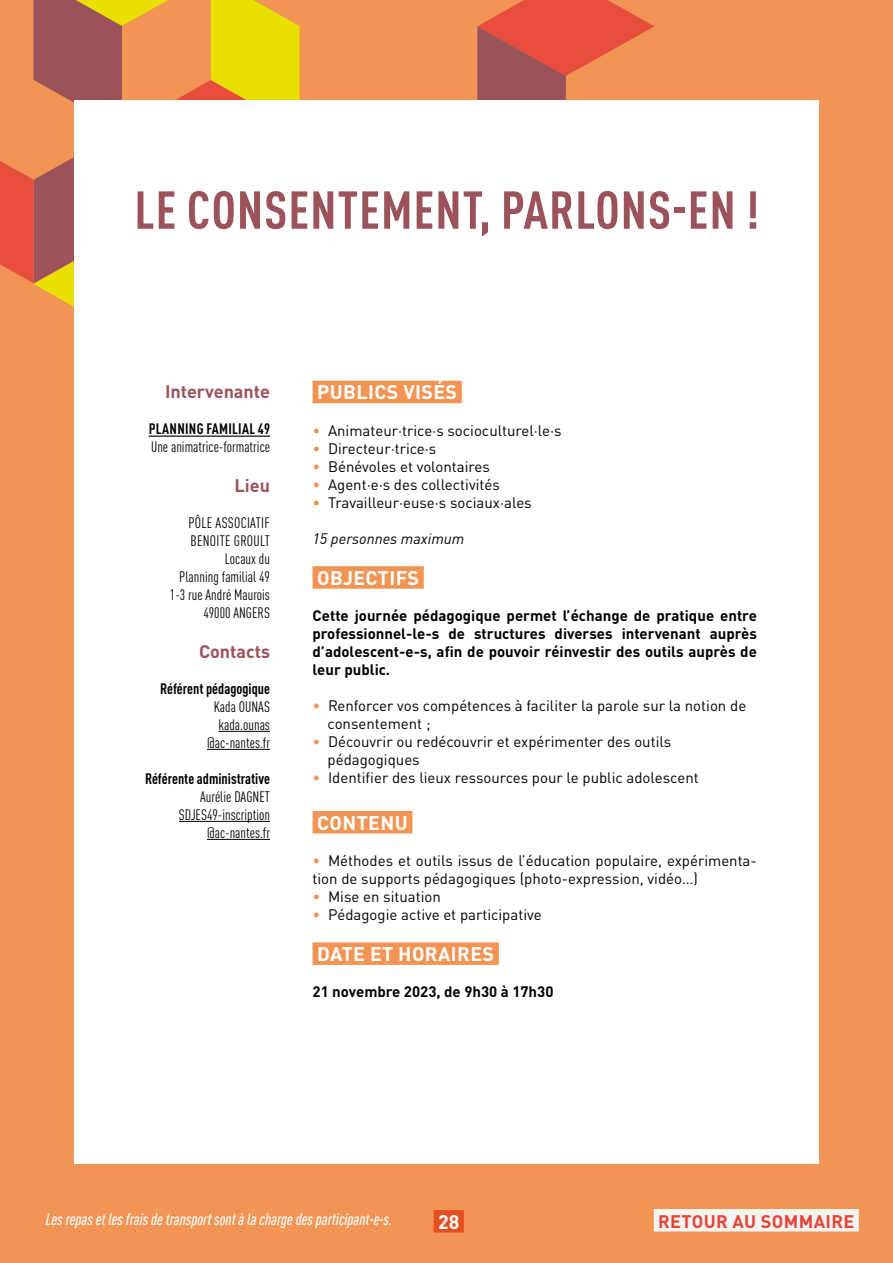
<style>
.page{position:relative;width:893px;height:1263px;background:#f29554}
.page>*{position:absolute;margin:0;border:0;box-sizing:border-box;transform-origin:0 0}
.t1{font:700 condensed 52.5px "DIN Pro";letter-spacing:.02em;color:#9c525b}
.t2{font:700 19.5px "DIN Pro";letter-spacing:.015em;color:#fff}
.t3{font:700 18px "DIN Pro";color:#9c525b}
.t4{font:700 18px "DIN Pro";letter-spacing:.02em;color:#e64435}
.t5{font:italic 500 condensed 16.5px "DIN Pro";color:#fff}
.t6{font:15px/18px "DIN Pro";color:#000}
.t7{font:700 15px/18px "DIN Pro";color:#000;text-align:justify}
.t8{font:condensed 15px/18px "DIN Pro";color:#000;text-align:right}
.t9{font:700 condensed 15px "DIN Pro";letter-spacing:.02em;color:#000}
.t10{font:condensed 15px/18px "DIN Pro";letter-spacing:.02em;color:#000}
.t11{font:700 condensed 15px "DIN Pro";color:#000}
.t12{font:italic 15px "DIN Pro";color:#000}
.s1{color:#f29554}
</style>
<div class="page">
<div style="left:434px;top:1210px;width:30px;height:22px;background:#e74f20"></div>
<svg style="left:0;top:0;width:655px;height:307px"></svg>
<div style="left:74px;top:100px;width:745px;height:1063px;background:#fff"></div>
<div style="left:654px;top:1209px;width:205px;height:22px;background:#f5f5f4"></div>
<div style="left:313px;top:381px;width:149px;height:22px;background:#f29554"></div>
<div style="left:313px;top:566px;width:111px;height:23px;background:#f29554"></div>
<div style="left:313px;top:811px;width:99px;height:22px;background:#f29554"></div>
<div style="left:313px;top:942px;width:186px;height:23px;background:#f29554"></div>
<hr style="left:149px;top:436px;width:121px;height:1px;background:#000">
<hr style="left:219px;top:731px;width:51px;height:1px;background:#000">
<hr style="left:207px;top:749px;width:63px;height:1px;background:#000">
<hr style="left:179px;top:821px;width:91px;height:1px;background:#000">
<hr style="left:207px;top:839px;width:63px;height:1px;background:#000">
<h1 class="t1" style="left:134px;top:170px;width:626px">LE CONSENTEMENT, PARLONS-EN !</h1>
<p class="t3" style="left:165px;top:377px;width:107px">Intervenante</p>
<p class="t9" style="left:149px;top:418px;width:123px">PLANNING FAMILIAL 49</p>
<p class="t8" style="left:151px;top:437px;width:120px">Une animatrice-formatrice</p>
<p class="t3" style="left:235px;top:470px;width:37px">Lieu</p>
<p class="t10" style="left:189px;top:513px;width:52px">Pôle associatif<br>Benoite</p>
<p class="t8" style="left:234px;top:531px;width:32px">Groult</p>
<p class="t8" style="left:225px;top:549px;width:47px">Locaux du</p>
<p class="t8" style="left:179px;top:567px;width:92px">Planning familial 49</p>
<p class="t8" style="left:170px;top:585px;width:102px">1-3 rue André Maurois</p>
<p class="t8" style="left:203px;top:603px;width:61px">49000 ANGERS</p>
<p class="t3" style="left:199px;top:636px;width:73px">Contacts</p>
<p class="t11" style="left:160px;top:677px;width:111px">RÉFÉRENT PÉDAGOGIQUE</p>
<p class="t8" style="left:207px;top:696px;width:64px">Kada OUNAS kada.ounas @ac-nantes.fr</p>
<p class="t9" style="left:145px;top:767px;width:126px">RÉFÉRENTE ADMINISTRATIVE</p>
<p class="t8" style="left:179px;top:786px;width:93px">Aurélie DAGN ET<br>SDJES49-inscription @ac-nantes.fr</p>
<h2 class="t2" style="left:317px;top:376px;width:98px">Publics visés</h2>
<p class="t6" style="left:313px;top:420px;width:250px"><span class="s1">•</span> Animateur·trice·s socioculturel·le·s</p>
<p class="t6" style="left:313px;top:438px;width:125px"><span class="s1">•</span> Directeur·trice·s</p>
<p class="t6" style="left:313px;top:456px;width:179px"><span class="s1">•</span> Bénévoles et volontaires</p>
<p class="t6" style="left:313px;top:474px;width:189px"><span class="s1">•</span> Agent·e·s des collectivités</p>
<p class="t6" style="left:313px;top:492px;width:221px"><span class="s1">•</span> Travailleur·euse·s sociaux·ales</p>
<p class="t12" style="left:313px;top:526px;width:153px">15 personnes maximum</p>
<h2 class="t2" style="left:317px;top:562px;width:25px">Obje</h2>
<h2 class="t2" style="left:366px;top:562px;width:53px">cti fs</h2>
<p class="t7" style="left:313px;top:605px;width:446px">Cette journée pédagogique permet l’échange de pratique entre professionnel-le-s de structures diverses intervenant auprès d’adolescent-e-s, afin de pouvoir réinvestir des outils auprès de leur public.</p>
<p class="t6" style="left:328px;top:695px;width:420px;text-indent:-15px"><span class="s1">•</span> Renforcer vos compétences à faciliter la parole sur la notion de consentement ;</p>
<p class="t6" style="left:328px;top:731px;width:345px;text-indent:-15px"><span class="s1">•</span> Découvrir ou redécouvrir et expérimenter des outils pédagogiques</p>
<p class="t6" style="left:313px;top:767px;width:388px"><span class="s1">•</span> Identifier des lieux ressources pour le public adolescent</p>
<h2 class="t2" style="left:317px;top:806px;width:26px">conten</h2>
<h2 class="t2" style="left:395px;top:806px;width:15px">u</h2>
<p class="t6" style="left:313px;top:850px;width:446px"><span class="s1">•</span> Méthodes et outils issus de l’éducation populaire, expérimenta&shy;tion de supports pédagogiques (photo-expression, vidéo…)</p>
<p class="t6" style="left:313px;top:886px;width:130px"><span class="s1">•</span> Mise en situation</p>
<p class="t6" style="left:313px;top:904px;width:231px"><span class="s1">•</span> Pédagogie active et participative</p>
<h2 class="t2" style="left:317px;top:938px;width:145px">Date et horaires</h2>
<p class="t7" style="left:313px;top:981px;width:242px">21 novembre 2023, de 9h30 à 17h30</p>
<p class="t5" style="left:46px;top:1206px;width:348px">Les repas et les frais de transport sont à la charge des participant·e·s.</p>
<h2 class="t2" style="left:438px;top:1205px;width:23px">28</h2>
<p class="t4" style="left:658px;top:1206px;width:24px">Reto</p>
<p class="t4" style="left:704px;top:1206px;width:71px">ur au somm</p>
<p class="t4" style="left:814px;top:1206px;width:22px">aire</p>
</div>
